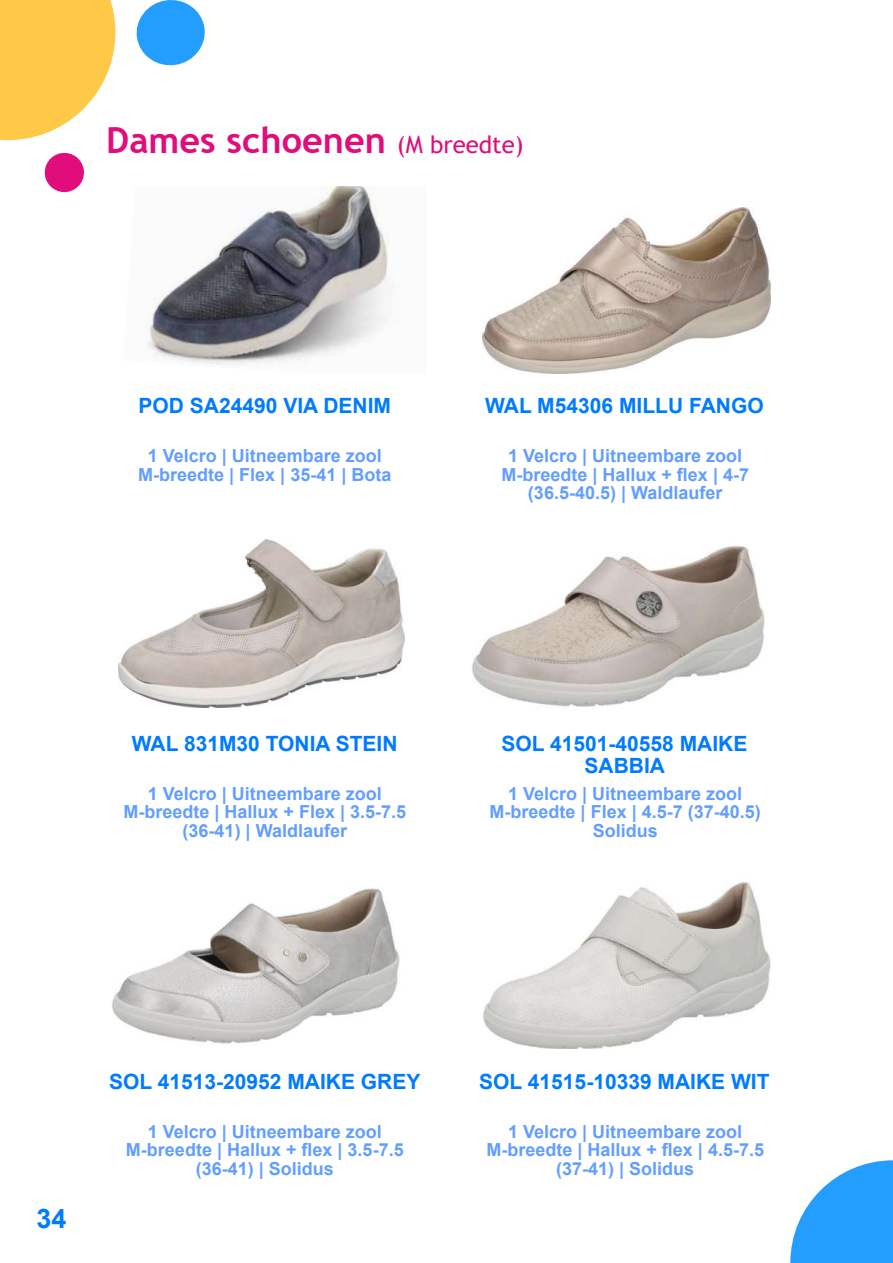
<style>
.page{position:relative;width:893px;height:1263px;background:#fff}
.page>*{position:absolute;margin:0;border:0;box-sizing:border-box;transform-origin:0 0}
.t1{font:700 36px "Trebuchet MS";color:#e00d7a}
.t2{font:700 27px "Arial";color:#007bff}
.t3{font:700 21px/21.8px "Arial";color:#007bff;text-align:center}
.t4{font:700 18px/18.6px "Arial";color:#639eff;text-align:center}
.s1{font-weight:400;font-size:24px}
</style>
<div class="page">
<img style="left:147px;top:186px;width:242px;height:179px">
<img style="left:119px;top:540px;width:285px;height:168px">
<img style="left:112px;top:888px;width:288px;height:157px">
<img style="left:483px;top:208px;width:287px;height:165px">
<img style="left:472px;top:546px;width:293px;height:161px">
<img style="left:483px;top:882px;width:288px;height:166px">
<svg style="left:136px;top:0;width:69px;height:66px"></svg>
<svg style="left:790px;top:1160px;width:103px;height:103px"></svg>
<svg style="left:0;top:0;width:116px;height:193px"></svg>
<h1 class="t1" style="left:106px;top:126px;width:419px">Dames schoenen <span class="s1">(M breedte)</span></h1>
<p class="t3" style="left:139px;top:397px;width:254px">POD SA24490 VIA DENIM</p>
<p class="t4" style="left:138px;top:448px;width:255px">1 Velcro | Uitneembare zool<br>M-breedte | Flex | 35-41 | Bota</p>
<p class="t3" style="left:485px;top:397px;width:280px">WAL M54306 MILLU FANGO</p>
<p class="t4" style="left:501px;top:448px;width:249px">1 Velcro | Uitneembare zool<br>M-breedte | Hallux + flex | 4-7 (36.5-40.5) | Waldlaufer</p>
<p class="t3" style="left:132px;top:735px;width:267px">WAL 831M30 TONIA STEIN</p>
<p class="t4" style="left:123px;top:786px;width:284px">1 Velcro | Uitneembare zool<br>M-breedte | Hallux + Flex | 3.5-7.5 (36-41) | Waldlaufer</p>
<p class="t3" style="left:501px;top:735px;width:247px">SOL 41501-40558 MAIKE<br>SABBIA</p>
<p class="t4" style="left:490px;top:786px;width:273px">1 Velcro | Uitneembare zool<br>M-breedte | Flex | 4.5-7 (37-40.5)<br>Solidus</p>
<h2 class="t2" style="left:37px;top:1209px;width:32px">34</h2>
<p class="t3" style="left:109px;top:1072px;width:313px">SOL 41513-20952 MAIKE GREY</p>
<p class="t4" style="left:126px;top:1123px;width:279px">1 Velcro | Uitneembare zool<br>M-breedte | Hallux + flex | 3.5-7.5 (36-41) | Solidus</p>
<p class="t3" style="left:479px;top:1072px;width:292px">SOL 41515-10339 MAIKE WIT</p>
<p class="t4" style="left:486px;top:1123px;width:279px">1 Velcro | Uitneembare zool<br>M-breedte | Hallux + flex | 4.5-7.5 (37-41) | Solidus</p>
</div>
